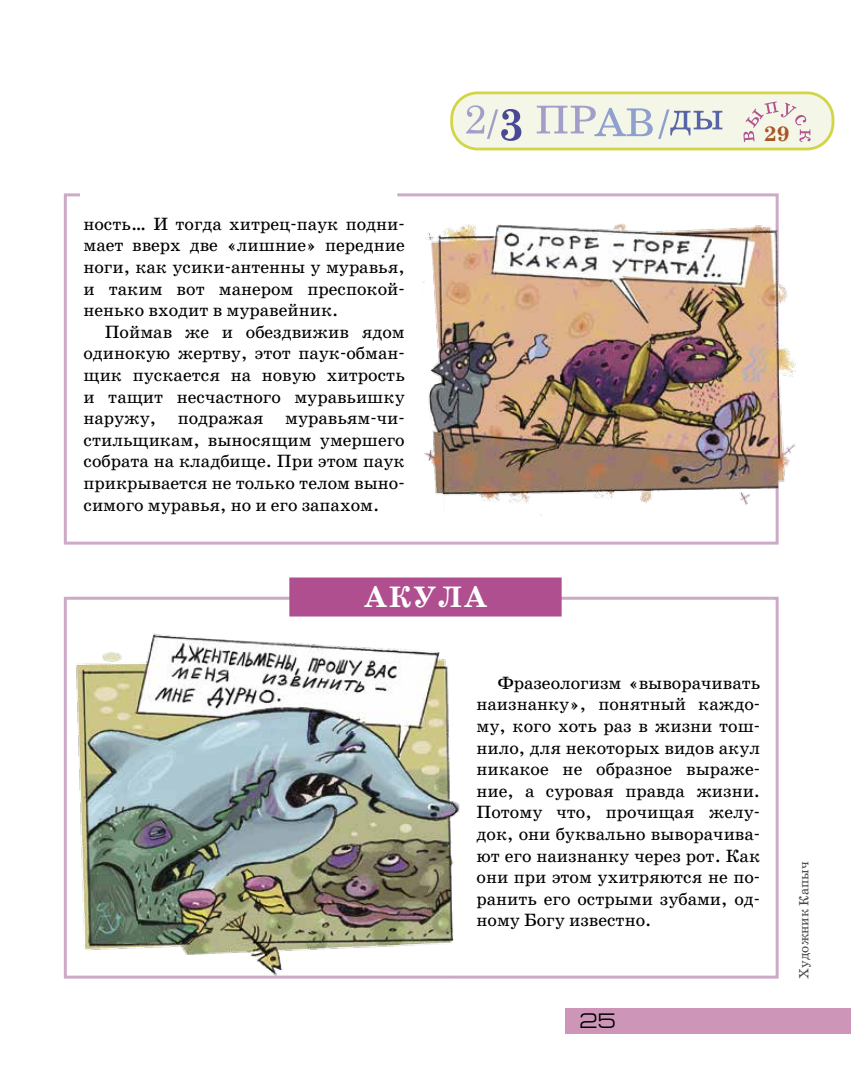
<style>
.page{position:relative;width:851px;height:1085px;background:#fff}
.page>*{position:absolute;margin:0;border:0;box-sizing:border-box;transform-origin:0 0}
.t1{font:700 30px "School Book C";letter-spacing:.04em;color:#fff}
.t2{font:21px "Europe Ext";color:#000}
.t3{font:700 21px "School Book C";color:#a85523}
.t4{font:18px/21.6px "School Book C";color:#000;text-align:justify}
.t5{font:13.5px "School Book AC";color:#484848}
</style>
<div class="page">
<div style="left:566px;top:1008px;width:284px;height:25px;background:#cd96b8"></div>
<div style="left:451px;top:93px;width:381px;height:56px;background:#f4f6e8;border-radius:26px"></div>
<div style="left:450px;top:91px;width:384px;height:59px;border:3px solid #d1d546;border-radius:26px"></div>
<svg style="left:466px;top:105px;width:55px;height:36px"></svg>
<svg style="left:536px;top:106px;width:116px;height:30px"></svg>
<svg style="left:658px;top:109px;width:64px;height:30px"></svg>
<svg style="left:743px;top:101px;width:67px;height:41px"></svg>
<div style="left:64px;top:596px;width:714px;height:382px;border:3px solid #cdaac7"></div>
<svg style="left:63px;top:193px;width:716px;height:352px"></svg>
<div style="left:289px;top:577px;width:272px;height:39px;background:#af4f8f"></div>
<img style="left:72px;top:633px;width:393px;height:346px">
<img style="left:418px;top:209px;width:378px;height:308px">
<p class="t3" style="left:764px;top:123px;width:27px">29</p>
<p class="t4" style="left:83px;top:213px;width:323px">ность… И тогда хитрец-паук подни&shy;мает вверх две «лишние» передние ноги, как усики-антенны у муравья, и таким вот манером преспокой&shy;ненько входит в муравейник.</p>
<p class="t4" style="left:83px;top:321px;width:323px;text-indent:21px">Поймав же и обездвижив ядом одинокую жертву, этот паук-обман&shy;щик пускается на новую хитрость и тащит несчастного муравьишку наружу, подражая муравьям-чи&shy;стильщикам, выносящим умершего собрата на кладбище. При этом паук прикрывается не только телом выно&shy;симого муравья, но и его запахом.</p>
<h1 class="t1" style="left:363px;top:581px;width:126px">АКУЛА</h1>
<p class="t4" style="left:476px;top:672px;width:285px;text-indent:21px">Фразеологизм «выворачивать наизнанку», понятный каждо&shy;му, кого хоть раз в жизни тош&shy;нило, для некоторых видов акул никакое не образное выраже&shy;ние, а суровая правда жизни.<br>Потому что, прочищая желу&shy;док, они буквально выворачива&shy;ют его наизнанку через рот. Как они при этом ухитряются не по&shy;ранить его острыми зубами, од&shy;ному Богу известно.</p>
<p class="t2" style="left:579px;top:1009px;width:38px">25</p>
<p class="t5" style="left:796px;top:978px;width:118px;rotate:-90deg">Художник Капыч</p>
</div>
